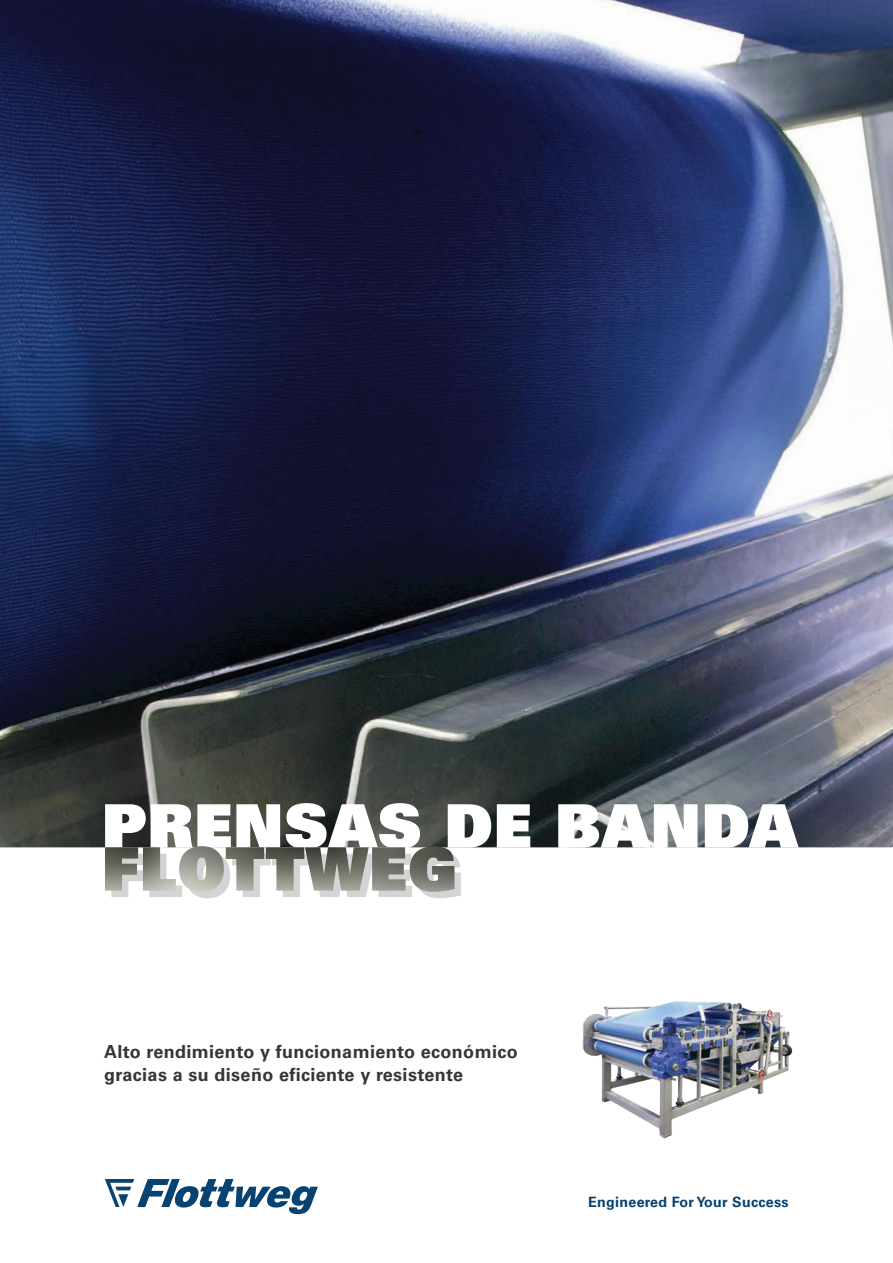
<style>
.page{position:relative;width:893px;height:1263px;background:#fff}
.page>*{position:absolute;margin:0;border:0;box-sizing:border-box;transform-origin:0 0}
.t1{font:60px "Univers LT Pro 85 X Black";letter-spacing:.02em;color:#fff}
.t2{font:60px "Univers LT Pro 85 X Black";letter-spacing:.02em;color:#d5d4d5}
.t3{font:700 18px/22.5px "Univers LT Pro 65";letter-spacing:.02em;color:#393535}
.t4{font:700 14.25px "Univers LT Pro 65";letter-spacing:.02em;color:#074271}
</style>
<div class="page">
<img style="left:0;top:0;width:893px;height:847px">
<svg style="left:105px;top:1179px;width:213px;height:35px"></svg>
<img style="left:582px;top:1001px;width:211px;height:138px">
<img style="left:105px;top:846px;width:349px;height:46px">
<h1 class="t1" style="left:102px;top:786px;width:697px">PRENSAS DE BANDA</h1>
<h1 class="t2" style="left:108px;top:836px;width:356px">FLOTTWEG</h1>
<p class="t3" style="left:104px;top:1040px;width:415px">Alto rendimiento y funcionamiento económico gracias a su diseño eficiente y resistente</p>
<p class="t4" style="left:588px;top:1192px;width:202px">Engineered For Your Success</p>
</div>
